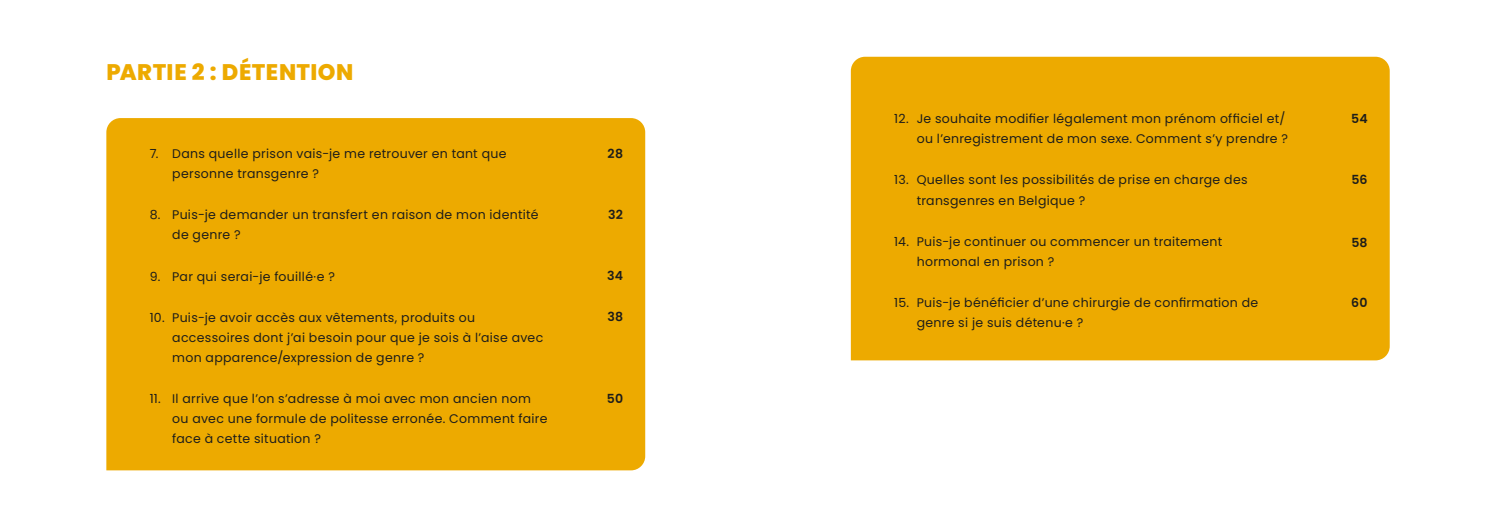
<style>
.page{position:relative;width:1489px;height:525px;background:#fff}
.page>*{position:absolute;margin:0;border:0;box-sizing:border-box;transform-origin:0 0}
.Heading_3{font:800 22.5px "Poppins";letter-spacing:.02em;color:#edaa00}
.t1{font:12.5px/20px "Poppins";letter-spacing:.025em;color:#1d1d1b}
.Body{font:600 12.5px "Poppins";letter-spacing:.015em;color:#1d1d1b}
</style>
<div class="page">
<div style="left:850px;top:57px;width:539px;height:303px;background:#edaa00"></div>
<div style="left:106px;top:118px;width:539px;height:352px;background:#edaa00"></div>
<p class="Heading_3" style="left:106px;top:59px;width:249px">PARTIE 2 : DÉTENTION</p>
<p class="t1" style="left:172px;top:144px;width:336px;text-indent:-22px">7. Dans quelle prison vais-je me retrouver en tant que personne transgenre ?</p>
<p class="t1" style="left:172px;top:205px;width:368px;text-indent:-22px">8. Puis-je demander un transfert en raison de mon identité de genre ?</p>
<p class="t1" style="left:150px;top:266px;width:187px">9. Par qui serai-je fouillé·e ?</p>
<p class="t1" style="left:172px;top:307px;width:372px;text-indent:-22px">10. Puis-je avoir accès aux vêtements, produits ou accessoires dont j’ai besoin pour que je sois à l’aise avec mon apparence/expression de genre ?</p>
<p class="t1" style="left:172px;top:389px;width:377px;text-indent:-22px">11. Il arrive que l’on s’adresse à moi avec mon ancien nom ou avec une formule de politesse erronée. Comment faire face à cette situation ?</p>
<p class="Body" style="left:607px;top:146px;width:17px">28</p>
<p class="Body" style="left:608px;top:207px;width:16px">32</p>
<p class="Body" style="left:607px;top:268px;width:17px">34</p>
<p class="Body" style="left:607px;top:309px;width:17px">38</p>
<p class="Body" style="left:606px;top:391px;width:18px">50</p>
<p class="t1" style="left:894px;top:109px;width:395px;text-align:right">12. Je souhaite modifier légalement mon prénom officiel et/ ou l’enregistrement de mon sexe. Comment s’y prendre ?</p>
<p class="t1" style="left:916px;top:170px;width:332px;text-indent:-22px">13. Quelles sont les possibilités de prise en charge des transgenres en Belgique ?</p>
<p class="t1" style="left:916px;top:231px;width:307px;text-indent:-22px">14. Puis-je continuer ou commencer un traitement hormonal en prison ?</p>
<p class="t1" style="left:916px;top:292px;width:343px;text-indent:-22px">15. Puis-je bénéficier d’une chirurgie de confirmation de genre si je suis détenu·e ?</p>
<p class="Body" style="left:1350px;top:111px;width:18px">54</p>
<p class="Body" style="left:1351px;top:172px;width:18px">56</p>
<p class="Body" style="left:1351px;top:235px;width:18px">58</p>
<p class="Body" style="left:1351px;top:295px;width:18px">60</p>
</div>
